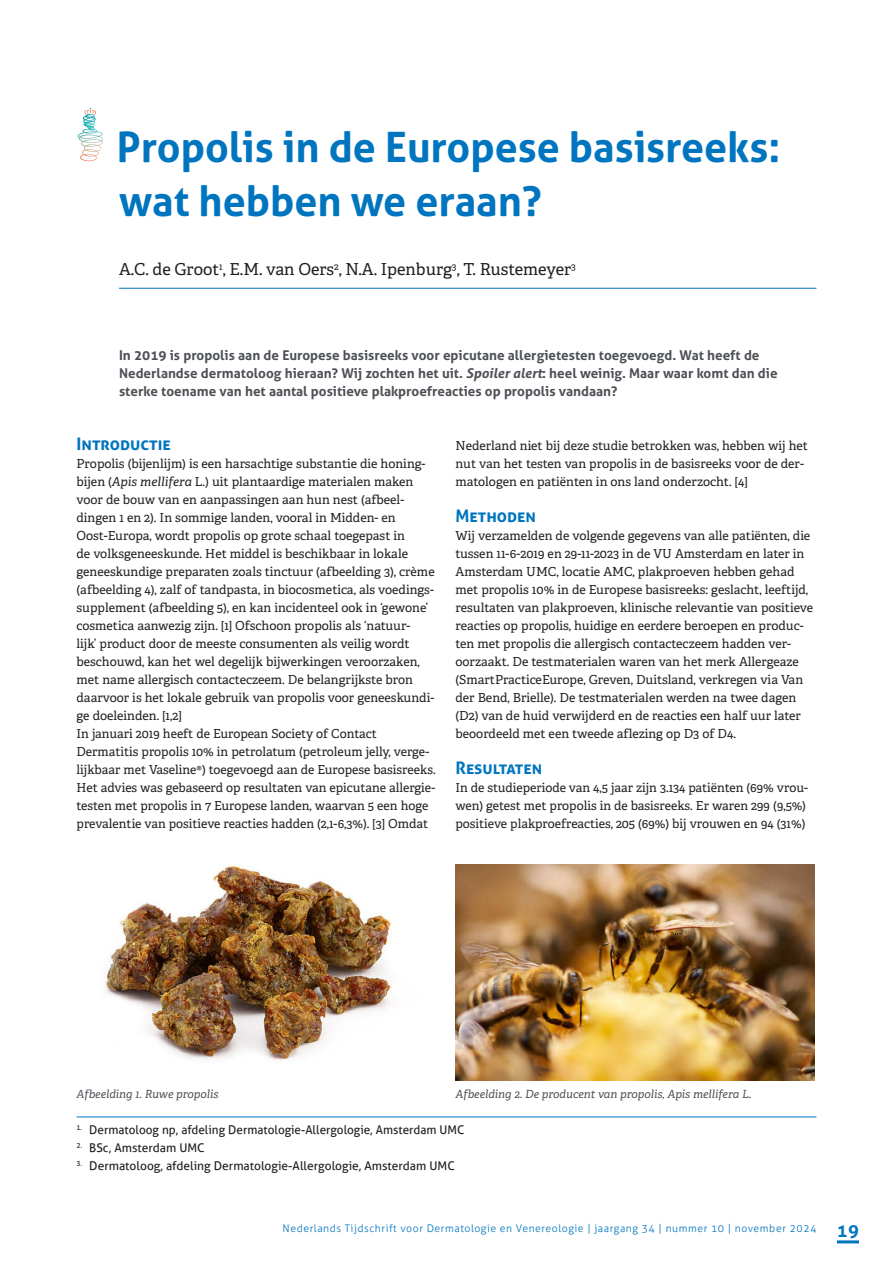
<style>
.page{position:relative;width:893px;height:1263px;background:#fff}
.page>*{position:absolute;margin:0;border:0;box-sizing:border-box;transform-origin:0 0}
.KOP-_Aller_-_28_35{font:700 42px/54px "Aller";color:#0075bf}
.t1{font:700 18px "Aller";color:#0075bf}
.TUSSENKOP_1-Aller_THEMA{font:700 17.25px "Aller";color:#0075bf}
.AUTEUR{font:16.5px "Adelle";color:#231f20}
.Intro{font:700 13.5px/18px "Aller";color:#4d5056}
.PLATTE_TEKS{font:12.45px/18px "Adelle";color:#231f20}
.affiliatie{font:12px "Aller";color:#231f20}
.affiliatie_-_1e_regel_-_met_streep{font:12px "Aller";color:#231f20}
.Bijschrift{font:italic 11.25px "Adelle";color:#4d5056}
.t2{font:300 10.5px "Aller";letter-spacing:.05em;color:#0075bf}
.s1{font-style:italic}
</style>
<div class="page">
<hr style="left:837px;top:1240px;width:22px;height:3px;background:#0075bf">
<hr style="left:119px;top:288px;width:697px;height:1px;background:#0075bf">
<svg style="left:77px;top:108px;width:26px;height:53px"></svg>
<hr style="left:77px;top:1117px;width:739px;height:1px;background:#0075bf">
<img style="left:103px;top:865px;width:289px;height:195px">
<img style="left:455px;top:864px;width:359px;height:216px">
<p class="KOP-_Aller_-_28_35" style="left:117px;top:120px;width:665px">Propolis in de Europese basisreeks: wat hebben we eraan?</p>
<p class="AUTEUR" style="left:119px;top:257px;width:458px">A.C. de Groot<sup>1</sup>, E.M. van Oers<sup>2</sup>, N.A. Ipenburg<sup>3</sup>, T. Rustemeyer<sup>3</sup></p>
<p class="Intro" style="left:119px;top:346px;width:660px">In 2019 is propolis aan de Europese basisreeks voor epicutane allergietesten toegevoegd. Wat heeft de<br>Nederlandse dermatoloog hieraan? Wij zochten het uit. <span class="s1">Spoiler alert</span>: heel weinig. Maar waar komt dan die sterke toename van het aantal positieve plakproefreacties op propolis vandaan?</p>
<p class="TUSSENKOP_1-Aller_THEMA" style="left:77px;top:433px;width:96px">Introductie</p>
<p class="PLATTE_TEKS" style="left:77px;top:454px;width:360px">Propolis (bijenlijm) is een harsachtige substantie die honing&shy;bijen (<span class="s1">Apis mellifera</span> L.) uit plantaardige materialen maken voor de bouw van en aanpassingen aan hun nest (afbeel&shy;dingen 1 en 2). In sommige landen, vooral in Midden- en Oost-Europa, wordt propolis op grote schaal toegepast in<br>de volksgeneeskunde. Het middel is beschikbaar in lokale geneeskundige preparaten zoals tinctuur (afbeelding 3), crème (afbeelding 4), zalf of tandpasta, in biocosmetica, als voedings&shy;supplement (afbeelding 5), en kan incidenteel ook in ‘gewone’ cosmetica aanwezig zijn. [1] Ofschoon propolis als ‘natuur-<br>lijk’ product door de meeste consumenten als veilig wordt beschouwd, kan het wel degelijk bijwerkingen veroorzaken, met name allergisch contacteczeem. De belangrijkste bron daarvoor is het lokale gebruik van propolis voor geneeskundi&shy;ge doeleinden. [1,2]</p>
<p class="PLATTE_TEKS" style="left:77px;top:724px;width:361px">In januari 2019 heeft de European Society of Contact Dermatitis propolis 10% in petrolatum (petroleum jelly, verge&shy;lijkbaar met Vaseline®) toegevoegd aan de Europese basisreeks.<br>Het advies was gebaseerd op resultaten van epicutane allergie&shy;testen met propolis in 7 Europese landen, waarvan 5 een hoge prevalentie van positieve reacties hadden (2,1-6,3%). [3] Omdat</p>
<p class="PLATTE_TEKS" style="left:455px;top:436px;width:354px">Nederland niet bij deze studie betrokken was, hebben wij het nut van het testen van propolis in de basisreeks voor de der&shy;matologen en patiënten in ons land onderzocht. [4]</p>
<p class="TUSSENKOP_1-Aller_THEMA" style="left:455px;top:505px;width:82px">Methoden</p>
<p class="PLATTE_TEKS" style="left:455px;top:526px;width:359px">Wij verzamelden de volgende gegevens van alle patiënten, die tussen 11-6-2019 en 29-11-2023 in de VU Amsterdam en later in Amsterdam UMC, locatie AMC, plakproeven hebben gehad met propolis 10% in de Europese basisreeks: geslacht, leeftijd, resultaten van plakproeven, klinische relevantie van positieve reacties op propolis, huidige en eerdere beroepen en produc&shy;ten met propolis die allergisch contacteczeem hadden ver&shy;oorzaakt. De testmaterialen waren van het merk Allergeaze (SmartPracticeEurope, Greven, Duitsland, verkregen via Van der Bend, Brielle). De testmaterialen werden na twee dagen (D2) van de huid verwijderd en de reacties een half uur later beoordeeld met een tweede aflezing op D3 of D4.</p>
<p class="TUSSENKOP_1-Aller_THEMA" style="left:455px;top:757px;width:88px">Resultaten</p>
<p class="PLATTE_TEKS" style="left:455px;top:778px;width:354px">In de studieperiode van 4,5 jaar zijn 3.134 patiënten (69% vrou&shy;wen) getest met propolis in de basisreeks. Er waren 299 (9,5%) positieve plakproefreacties, 205 (69%) bij vrouwen en 94 (31%)</p>
<p class="Bijschrift" style="left:77px;top:1086px;width:143px">Afbeelding 1. Ruwe propolis</p>
<p class="Bijschrift" style="left:455px;top:1086px;width:297px">Afbeelding 2. De producent van propolis, Apis mellifera L.</p>
<p class="affiliatie_-_1e_regel_-_met_streep" style="left:77px;top:1122px;width:389px"><sup>1.</sup> Dermatoloog np, afdeling Dermatologie-Allergologie, Amsterdam UMC</p>
<p class="affiliatie" style="left:77px;top:1140px;width:130px"><sup>2.</sup> BSc, Amsterdam UMC</p>
<p class="affiliatie" style="left:77px;top:1158px;width:380px"><sup>3.</sup> Dermatoloog, afdeling Dermatologie-Allergologie, Amsterdam UMC</p>
<p class="t2" style="left:283px;top:1222px;width:535px">Nederlands Tijdschrift voor Dermatologie en Venereologie | jaargang 34 | nummer 10 | november 2024</p>
<h2 class="t1" style="left:837px;top:1220px;width:24px">19</h2>
</div>
